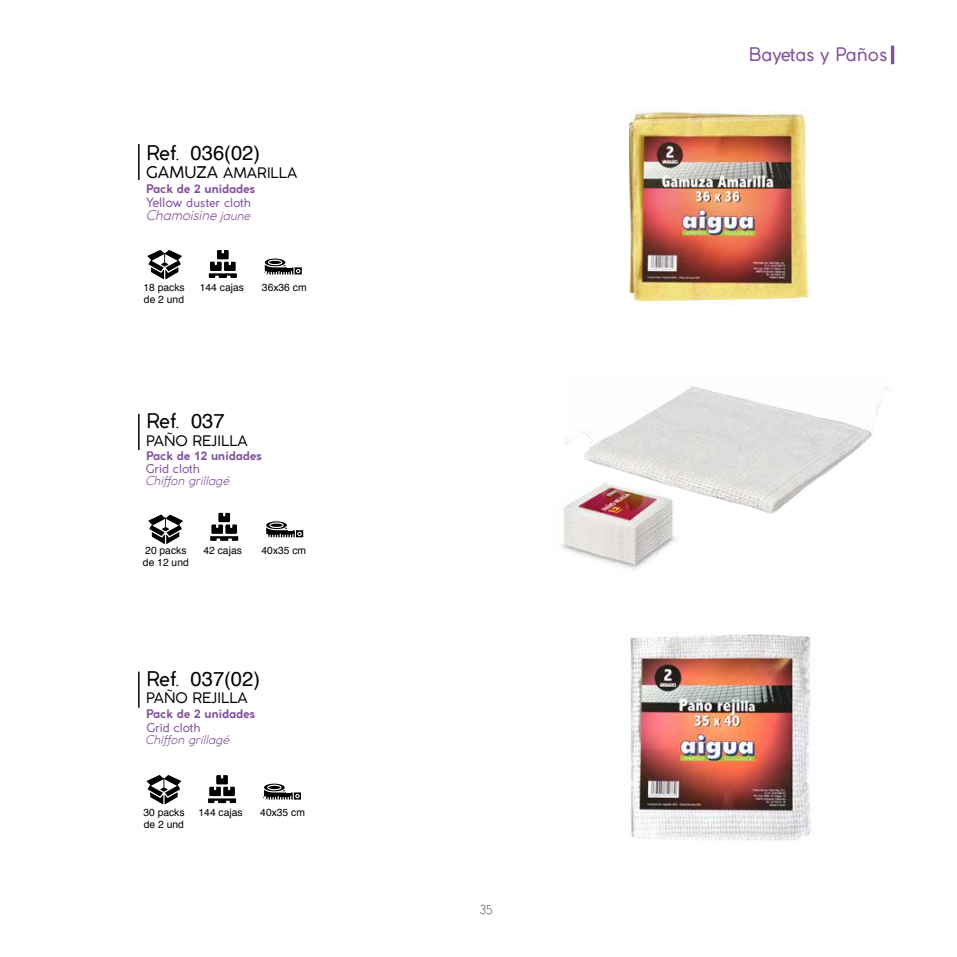
<style>
.page{position:relative;width:957px;height:957px;background:#fff}
.page>*{position:absolute;margin:0;border:0;box-sizing:border-box;transform-origin:0 0}
.t1{font:20.12px "Helvetica";color:#000}
.t2{font:20.12px "Coco Gothic";color:#000}
.t3{font:18.75px "Coco Gothic";color:#82529c}
.t4{font:15px "Minimal";color:#000}
.t5{font:14.5px "Coco Gothic";color:#000}
.t6{font:italic 300 13.5px "Coco Gothic";color:#82529c}
.t7{font:12.12px "Coco Gothic";color:#82529c}
.t8{font:italic 300 12.12px "Coco Gothic";color:#82529c}
.t9{font:700 11.88px "Coco Gothic";color:#82529c}
.t10{font:10.25px/12.4px "Helvetica";color:#000}
.s1{font-family:"Coco Gothic"}
.s2{font-family:"Moon 2.0"}
.s3{font-size:16.12px}
.s4{font-family:"Arial"}
.s5{font-size:12.88px}
.s6{font-size:12.12px}
.s7{font-family:"Helvetica"}
</style>
<div class="page">
<hr style="left:891px;top:46px;width:3px;height:18px;background:#82529c">
<hr style="left:138px;top:144px;width:2px;height:36px;background:#000">
<img style="left:629px;top:109px;width:181px;height:196px">
<svg style="left:264px;top:257px;width:38px;height:18px"></svg>
<svg style="left:147px;top:250px;width:35px;height:29px"></svg>
<svg style="left:209px;top:250px;width:28px;height:28px"></svg>
<hr style="left:138px;top:414px;width:2px;height:36px;background:#000">
<img style="left:564px;top:386px;width:327px;height:128px">
<img style="left:561px;top:475px;width:125px;height:94px">
<svg style="left:148px;top:514px;width:35px;height:30px"></svg>
<svg style="left:266px;top:520px;width:38px;height:18px"></svg>
<svg style="left:210px;top:513px;width:28px;height:28px"></svg>
<hr style="left:138px;top:671px;width:2px;height:37px;background:#000">
<img style="left:629px;top:631px;width:183px;height:210px">
<svg style="left:263px;top:783px;width:38px;height:17px"></svg>
<svg style="left:147px;top:775px;width:34px;height:29px"></svg>
<svg style="left:208px;top:775px;width:28px;height:28px"></svg>
<h1 class="t1" style="left:146px;top:137px;width:115px"><span class="s1">Ref</span><span class="s2">.</span> 036(02)</h1>
<h3 class="t5" style="left:146px;top:162px;width:153px"><span class="s3">GAMUZA</span> AMARILLA</h3>
<p class="t9" style="left:146px;top:179px;width:110px">Pack de <span class="s4">2</span> unidades</p>
<p class="t7" style="left:146px;top:193px;width:107px"><span class="s5">Yellow</span> duster cloth</p>
<h3 class="t6" style="left:146px;top:205px;width:106px">Chamoisine <span class="s6">jaune</span></h3>
<p class="t10" style="left:143px;top:281px;width:43px">18 packs de 2 und</p>
<p class="t10" style="left:200px;top:281px;width:46px">144 cajas</p>
<p class="t10" style="left:262px;top:281px;width:46px">36x36 cm</p>
<h1 class="t2" style="left:146px;top:406px;width:80px">Ref<span class="s2">.</span> <span class="s7">037</span></h1>
<h3 class="t5" style="left:146px;top:429px;width:103px">PAÑO REJILLA</h3>
<p class="t9" style="left:146px;top:446px;width:117px">Pack de <span class="s4">12</span> unidades</p>
<p class="t7" style="left:146px;top:459px;width:56px">Grid cloth</p>
<p class="t8" style="left:145px;top:471px;width:86px">Chiffon grillagé</p>
<p class="t10" style="left:145px;top:544px;width:43px">20 packs</p>
<p class="t10" style="left:203px;top:544px;width:40px">42 cajas</p>
<p class="t10" style="left:261px;top:544px;width:46px">40x35 cm</p>
<p class="t10" style="left:143px;top:556px;width:47px">de 12 und</p>
<h1 class="t1" style="left:146px;top:663px;width:115px"><span class="s1">Ref</span><span class="s2">.</span> 037(02)</h1>
<h3 class="t5" style="left:146px;top:687px;width:103px">PAÑO REJILLA</h3>
<p class="t9" style="left:146px;top:704px;width:110px">Pack de <span class="s4">2</span> unidades</p>
<p class="t7" style="left:146px;top:718px;width:56px">Grid cloth</p>
<p class="t8" style="left:145px;top:731px;width:86px">Chiffon grillagé</p>
<p class="t10" style="left:143px;top:806px;width:43px">30 packs</p>
<p class="t10" style="left:199px;top:806px;width:46px">144 cajas</p>
<p class="t10" style="left:260px;top:806px;width:46px">40x35 cm</p>
<p class="t10" style="left:144px;top:819px;width:42px">de 2 und</p>
<h3 class="t4" style="left:480px;top:903px;width:14px">35</h3>
<h2 class="t3" style="left:749px;top:40px;width:140px">Bayetas y Paños</h2>
</div>
